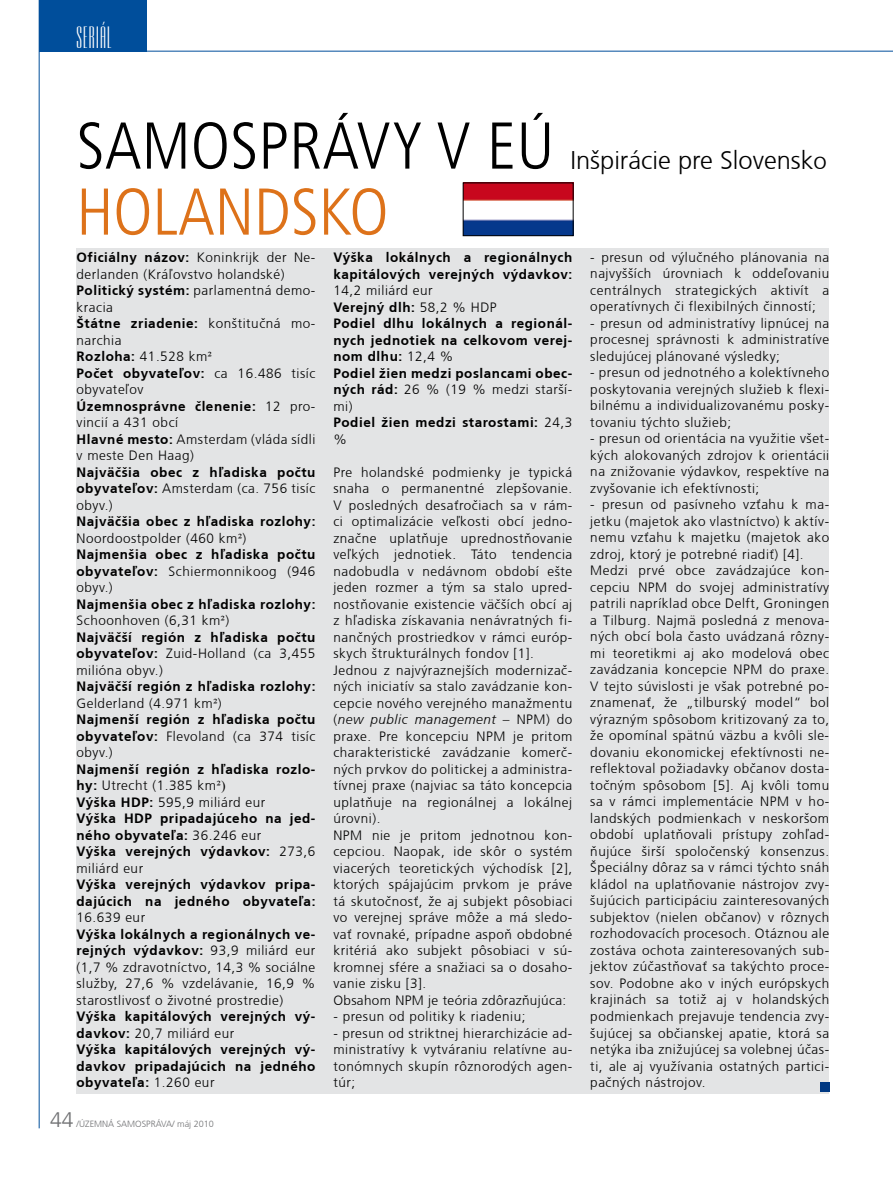
<style>
.page{position:relative;width:893px;height:1191px;background:#fff}
.page>*{position:absolute;margin:0;border:0;box-sizing:border-box;transform-origin:0 0}
.t1{font:300 condensed 66px "Frutiger CE";letter-spacing:.005em;color:#000}
.t2{font:300 condensed 66px "Frutiger CE";color:#dd721a}
.t3{font:30px "Empire BT";letter-spacing:.02em;color:#fff}
.t4{font:300 25.5px "Frutiger CE";color:#000}
.t5{font:300 21px "Frutiger CE";color:#707173}
.t6{font:300 13.5px/16.5px "Frutiger CE";letter-spacing:.04em;color:#000;text-align:justify}
.t7{font:700 13.5px/16.5px "Frutiger CE";letter-spacing:.04em;color:#000}
.t8{font:300 9px "Frutiger CE";color:#707173}
.s1{font-size:24px}
.s2{font-weight:700}
.s3{font-family:"Times New Roman";font-weight:400}
.s4{font-weight:300}
.s5{font-style:italic}
</style>
<div class="page">
<hr style="left:39px;top:51px;width:854px;height:1px;background:#004e9b">
<hr style="left:39px;top:0;width:1px;height:1128px;background:#004e9b">
<div style="left:39px;top:0;width:108px;height:51px;background:#004e9b"></div>
<div style="left:77px;top:248px;width:752px;height:845px;background:#e3e4e5"></div>
<img style="left:465px;top:185px;width:106px;height:49px">
<div style="left:463px;top:183px;width:110px;height:53px;border:1px solid #000"></div>
<div style="left:820px;top:1082px;width:9px;height:9px;background:#003882"></div>
<h2 class="t3" style="left:76px;top:21px;width:37px">SERIÁL</h2>
<h1 class="t1" style="left:77px;top:108px;width:479px">SAMOSPRÁVY V EÚ</h1>
<h3 class="t4" style="left:570px;top:145px;width:258px">Inšpirácie pre Slovensk<span class="s1">o</span></h3>
<h1 class="t2" style="left:77px;top:174px;width:313px">HOLANDSKO</h1>
<p class="t6" style="left:77px;top:249px;width:240px;text-align:left"><span class="s2">Oficiálny názov:</span> Koninkrijk der Ne&shy;derlanden (Kráľovstvo holandské)<br><span class="s2">Politický systém:</span> parlamentná demo&shy;kracia<br><span class="s2">Štátne zriadenie:</span> konštitučná mo&shy;narchia<br><span class="s2">Rozloha:</span> 41.528 km<span class="s3">²<br></span><span class="s2">Počet obyvateľov:</span> ca 16.486 tisíc obyvateľov<br><span class="s2">Územnosprávne členenie:</span> 12 pro&shy;vincií a 431 obcí<br><span class="s2">Hlavné mesto:</span> Amsterdam (vláda sídli v meste Den Haag)</p>
<p class="t7" style="left:77px;top:463px;width:240px;text-align:justify">Najväčšia obec z hľadiska počtu obyvateľov: <span class="s4">Amsterdam (ca. 756 tisíc obyv.)</span></p>
<p class="t7" style="left:77px;top:513px;width:240px">Najväčšia obec z hľadiska rozlohy:<br><span class="s4">Noordoostpolder (460 km</span><span class="s3">²</span><span class="s4">)<br></span>Najmenšia obec z hľadiska počtu obyvateľov: <span class="s4">Schiermonnikoog (946 obyv.)</span></p>
<p class="t7" style="left:77px;top:595px;width:240px">Najmenšia obec z hľadiska rozlohy:<br><span class="s4">Schoonhoven (6,31 km</span><span class="s3">²</span><span class="s4">)<br></span>Najväčší región z hľadiska počtu obyvateľov: <span class="s4">Zuid-Holland (ca 3,455 milióna obyv.)</span></p>
<p class="t7" style="left:77px;top:678px;width:240px">Najväčší región z hľadiska rozlohy:<br><span class="s4">Gelderland (4.971 km</span><span class="s3">²</span><span class="s4">)<br></span>Najmenší región z hľadiska počtu obyvateľov: <span class="s4">Flevoland (ca 374 tisíc obyv.)</span></p>
<p class="t7" style="left:77px;top:760px;width:240px">Najmenší región z hľadiska rozlo&shy;hy: <span class="s4">Utrecht (1.385 km</span><span class="s3">²)<br></span>Výška HDP: <span class="s4">595,9 miliárd eur<br></span>Výška HDP pripadajúceho na jed&shy;ného obyvateľa: <span class="s4">36.246 eur<br></span>Výška verejných výdavkov: <span class="s4">273,6 miliárd eur</span></p>
<p class="t7" style="left:77px;top:876px;width:240px">Výška verejných výdavkov pripa&shy;dajúcich na jedného obyvateľa:</p>
<p class="t6" style="left:77px;top:909px;width:70px">16.639 eur</p>
<p class="t6" style="left:77px;top:925px;width:240px"><span class="s2">Výška lokálnych a regionálnych ve&shy;rejných výdavkov:</span> 93,9 miliárd eur (1,7 % zdravotníctvo, 14,3 % sociálne služby, 27,6 % vzdelávanie, 16,9 % starostlivosť o životné prostredie)</p>
<p class="t7" style="left:77px;top:1008px;width:240px">Výška kapitálových verejných vý&shy;davkov: <span class="s4">20,7 miliárd eur<br></span>Výška kapitálových verejných vý&shy;davkov pripadajúcich na jedného obyvateľa: <span class="s4">1.260 eur</span></p>
<p class="t7" style="left:333px;top:249px;width:240px">Výška lokálnych a regionálnych kapitálových verejných výdavkov:</p>
<p class="t7" style="left:333px;top:282px;width:240px"><span class="s4">14,2 miliárd eur<br></span>Verejný dlh: <span class="s4">58,2 % HDP<br></span>Podiel dlhu lokálnych a regionál&shy;nych jednotiek na celkovom verej&shy;nom dlhu: <span class="s4">12,4 %<br></span>Podiel žien medzi poslancami obec&shy;ných rád: <span class="s4">26 % (19 % medzi starší&shy;mi)<br></span>Podiel žien medzi starostami: <span class="s4">24,3 %</span></p>
<p class="t6" style="left:333px;top:463px;width:240px;text-align:left">Pre holandské podmienky je typická snaha o permanentné zlepšovanie.<br>V posledných desaťročiach sa v rám&shy;ci optimalizácie veľkosti obcí jedno&shy;značne uplatňuje uprednostňovanie veľkých jednotiek. Táto tendencia nadobudla v nedávnom období ešte jeden rozmer a tým sa stalo upred&shy;nostňovanie existencie väčších obcí aj z hľadiska získavania nenávratných fi&shy;nančných prostriedkov v rámci európ&shy;skych štrukturálnych fondov [1].<br>Jednou z najvýraznejších modernizač&shy;ných iniciatív sa stalo zavádzanie kon&shy;cepcie nového verejného manažmentu (<span class="s5">new public management</span> – NPM) do praxe. Pre koncepciu NPM je pritom charakteristické zavádzanie komerč&shy;ných prvkov do politickej a administra&shy;tívnej praxe (najviac sa táto koncepcia uplatňuje na regionálnej a lokálnej úrovni).<br>NPM nie je pritom jednotnou kon&shy;cepciou. Naopak, ide skôr o systém viacerých teoretických východísk [2], ktorých spájajúcim prvkom je práve tá skutočnosť, že aj subjekt pôsobiaci vo verejnej správe môže a má sledo&shy;vať rovnaké, prípadne aspoň obdobné kritériá ako subjekt pôsobiaci v sú&shy;kromnej sfére a snažiaci sa o dosaho&shy;vanie zisku [3].<br>Obsahom NPM je teória zdôrazňujúca:</p>
<p class="t6" style="left:333px;top:1008px;width:194px">- presun od politiky k riadeniu;</p>
<p class="t6" style="left:333px;top:1024px;width:240px">- presun od striktnej hierarchizácie ad&shy;ministratívy k vytváraniu relatívne au&shy;tonómnych skupín rôznorodých agen&shy;túr;</p>
<h3 class="t5" style="left:50px;top:1107px;width:25px">44</h3>
<p class="t8" style="left:77px;top:1118px;width:139px">/ÚZEMNá samospráva/ máj 2010</p>
<p class="t6" style="left:590px;top:249px;width:240px">- presun od výlučného plánovania na najvyšších úrovniach k oddeľovaniu centrálnych strategických aktivít a operatívnych či flexibilných činností;</p>
<p class="t6" style="left:590px;top:315px;width:240px">- presun od administratívy lipnúcej na procesnej správnosti k administratíve sledujúcej plánované výsledky;</p>
<p class="t6" style="left:590px;top:364px;width:240px">- presun od jednotného a kolektívneho poskytovania verejných služieb k flexi&shy;bilnému a individualizovanému posky&shy;tovaniu týchto služieb;</p>
<p class="t6" style="left:590px;top:430px;width:240px">- presun od orientácia na využitie všet&shy;kých alokovaných zdrojov k orientácii na znižovanie výdavkov, respektíve na zvyšovanie ich efektívnosti;</p>
<p class="t6" style="left:590px;top:496px;width:240px;text-align:left">- presun od pasívneho vzťahu k ma&shy;jetku (majetok ako vlastníctvo) k aktív&shy;nemu vzťahu k majetku (majetok ako zdroj, ktorý je potrebné riadiť) [4].<br>Medzi prvé obce zavádzajúce kon&shy;cepciu NPM do svojej administratívy patrili napríklad obce Delft, Groningen a Tilburg. Najmä posledná z menova&shy;ných obcí bola často uvádzaná rôzny&shy;mi teoretikmi aj ako modelová obec zavádzania koncepcie NPM do praxe.<br>V tejto súvislosti je však potrebné po&shy;znamenať, že „tilburský model“ bol výrazným spôsobom kritizovaný za to, že opomínal spätnú väzbu a kvôli sle&shy;dovaniu ekonomickej efektívnosti ne&shy;reflektoval požiadavky občanov dosta&shy;točným spôsobom [5]. Aj kvôli tomu sa v rámci implementácie NPM v ho&shy;landských podmienkach v neskoršom období uplatňovali prístupy zohľad&shy;ňujúce širší spoločenský konsenzus.<br>Špeciálny dôraz sa v rámci týchto snáh kládol na uplatňovanie nástrojov zvy&shy;šujúcich participáciu zainteresovaných subjektov (nielen občanov) v rôznych rozhodovacích procesoch. Otáznou ale zostáva ochota zainteresovaných sub&shy;jektov zúčastňovať sa takýchto proce&shy;sov. Podobne ako v iných európskych krajinách sa totiž aj v holandských podmienkach prejavuje tendencia zvy&shy;šujúcej sa občianskej apatie, ktorá sa netýka iba znižujúcej sa volebnej účas&shy;ti, ale aj využívania ostatných partici&shy;pačných nástrojov.</p>
</div>
